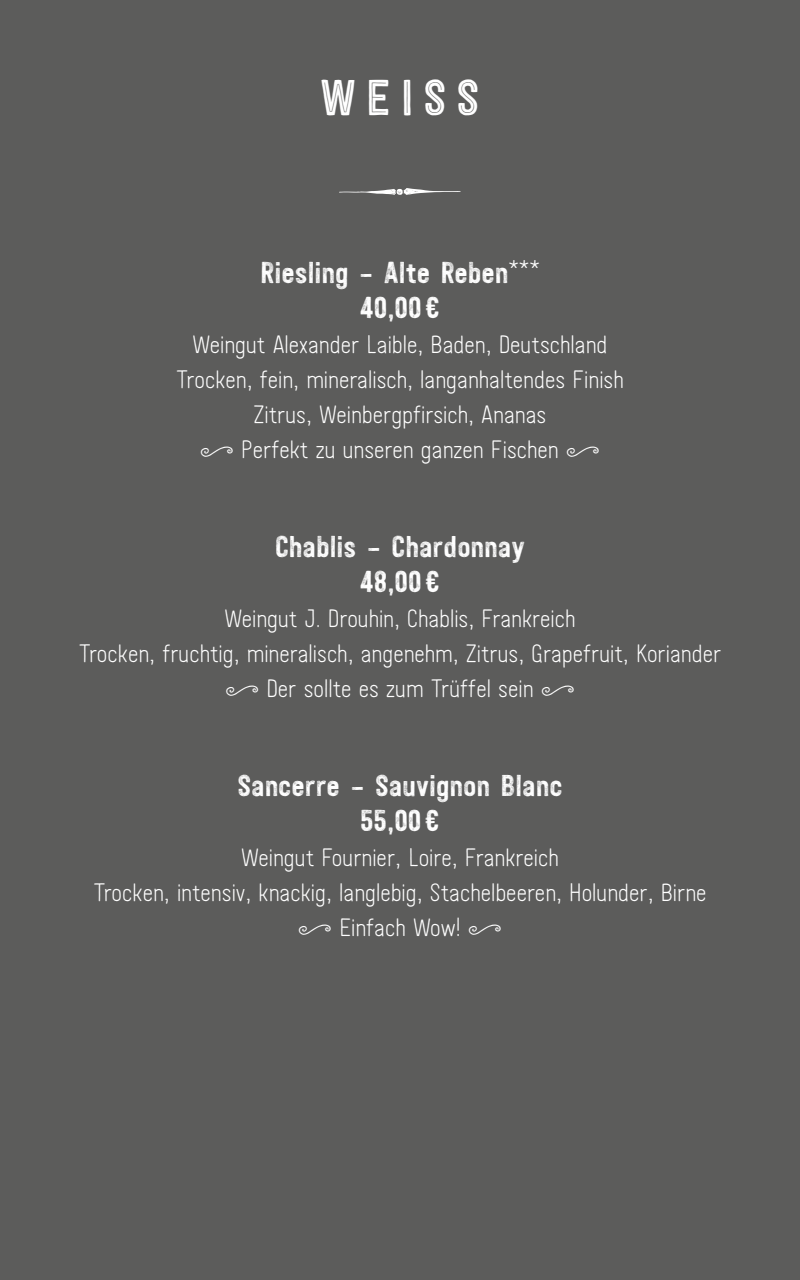
<style>
.page{position:relative;width:800px;height:1280px;background:#5c5c5b}
.page>*{position:absolute;margin:0;border:0;box-sizing:border-box;transform-origin:0 0}
.t1{font:60px "Festivo LC Extras";color:#fff}
.t2{font:50px "Festivo LC Inline";letter-spacing:.2em;color:#fff}
.t3{font:30px "Festivo LC Mini";color:#fff}
.t4{font:30px "Festivo LC Wood";color:#fff}
</style>
<div class="page">
<p class="t2" style="left:320px;top:67px;width:161px">WEISS</p>
<p class="t1" style="left:337px;top:155px;width:128px">4</p>
<p class="t4" style="left:260px;top:254px;width:281px">Riesling – Alte Reben<sup>***</sup></p>
<p class="t4" style="left:360px;top:289px;width:82px">40,00 €</p>
<p class="t3" style="left:193px;top:330px;width:416px">Weingut Alexander Laible, Baden, Deutschland</p>
<p class="t3" style="left:176px;top:365px;width:449px">Trocken, fein, mineralisch, langanhaltendes Finish</p>
<p class="t3" style="left:254px;top:400px;width:294px">Zitrus, Weinbergpfirsich, Ananas</p>
<p class="t3" style="left:200px;top:435px;width:402px">v Perfekt zu unseren ganzen Fischen v</p>
<p class="t4" style="left:275px;top:529px;width:251px">Chablis – Chardonnay</p>
<p class="t4" style="left:360px;top:563px;width:82px">48,00 €</p>
<p class="t3" style="left:225px;top:604px;width:352px">Weingut J. Drouhin, Chablis, Frankreich</p>
<p class="t3" style="left:79px;top:639px;width:644px">Trocken, fruchtig, mineralisch, angenehm, Zitrus, Grapefruit, Koriander</p>
<p class="t3" style="left:225px;top:674px;width:351px">v Der sollte es zum Trüffel sein v</p>
<p class="t4" style="left:237px;top:768px;width:327px">Sancerre – Sauvignon Blanc</p>
<p class="t4" style="left:360px;top:803px;width:81px">55,00 €</p>
<p class="t3" style="left:241px;top:843px;width:319px">Weingut Fournier, Loire, Frankreich</p>
<p class="t3" style="left:93px;top:878px;width:615px">Trocken, intensiv, knackig, langlebig, Stachelbeeren, Holunder, Birne</p>
<p class="t3" style="left:298px;top:913px;width:206px">v Einfach Wow! v</p>
</div>
